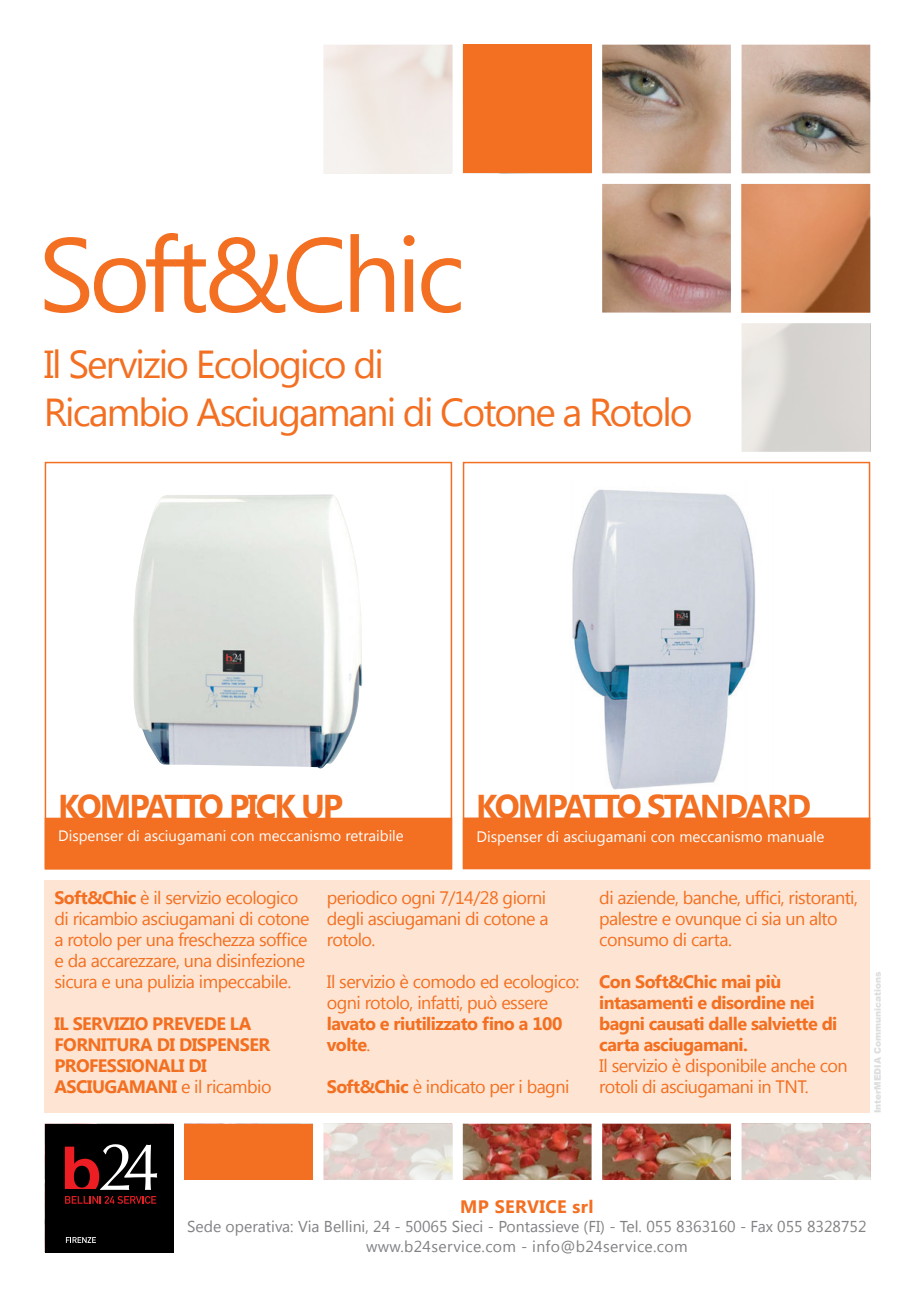
<style>
.page{position:relative;width:915px;height:1297px;background:#fff}
.page>*{position:absolute;margin:0;border:0;box-sizing:border-box;transform-origin:0 0}
.t1{font:105px "Segoe UI";letter-spacing:-.05em;color:#f36f21}
.t2{font:39px "Segoe UI";letter-spacing:-.05em;color:#f36f21}
.TITOLO_FOTO{font:700 33px "Segoe UI";letter-spacing:-.06em;color:#f36f21}
.t3{font:18px/21px "Segoe UI";letter-spacing:-.03em;color:#f36f21}
.t4{font:700 18px/21px "Segoe UI";letter-spacing:-.03em;color:#f36f21}
.t5{font:700 18px "Segoe UI";letter-spacing:.02em;color:#f36f21}
.t6{font:15.75px "Segoe UI";color:#808285}
.t7{font:15.75px "Segoe UI";letter-spacing:.02em;color:#808285}
.t8{font:15.15px "Segoe UI";color:#fff}
.t9{font:15px "Segoe UI";color:#fff}
.t10{font:900 9px "Arial";color:#dcddde}
.s1{font-weight:700}
.s2{font-weight:400}
</style>
<div class="page">
<div style="left:184px;top:1124px;width:129px;height:128px;background:#f36f21"></div>
<svg style="left:323px;top:1124px;width:129px;height:56px;background:#e5d8d3"></svg>
<img style="left:462px;top:1124px;width:129px;height:56px">
<img style="left:602px;top:1124px;width:128px;height:56px">
<svg style="left:741px;top:1124px;width:129px;height:56px;background:#e1d0cc"></svg>
<img style="left:324px;top:45px;width:546px;height:268px">
<div style="left:462px;top:45px;width:129px;height:128px;background:#f36f21"></div>
<svg style="left:602px;top:45px;width:128px;height:128px;background:#b0947f"></svg>
<svg style="left:741px;top:45px;width:129px;height:128px;background:#b29a8a"></svg>
<svg style="left:602px;top:184px;width:128px;height:129px;background:#b78e7b"></svg>
<svg style="left:741px;top:184px;width:129px;height:129px;background:#ce8457"></svg>
<div style="left:741px;top:323px;width:129px;height:129px;background:linear-gradient(to right,#e6e4df,#d2cfcd)"></div>
<div style="left:323px;top:45px;width:129px;height:128px;background:#f1ebe6"></div>
<img style="left:572px;top:489px;width:184px;height:301px">
<div style="left:462px;top:462px;width:408px;height:407px;border:2px solid #f36f21"></div>
<img style="left:133px;top:494px;width:230px;height:275px">
<div style="left:45px;top:462px;width:407px;height:408px;border:2px solid #f36f21"></div>
<div style="left:462px;top:817px;width:408px;height:52px;background:#f36f21;border:2px solid #f36f21"></div>
<div style="left:45px;top:818px;width:407px;height:51px;background:#f36f21"></div>
<div style="left:45px;top:1124px;width:129px;height:128px;background:#000"></div>
<svg style="left:65px;top:1144px;width:92px;height:60px"></svg>
<svg style="left:66px;top:1237px;width:30px;height:6px"></svg>
<div style="left:179px;top:1180px;width:695px;height:104px;background:#fff"></div>
<div style="left:44px;top:880px;width:825px;height:233px;background:#fee5d3"></div>
<p class="t1" style="left:38px;top:202px;width:428px">Soft&amp;Chic</p>
<p class="t2" style="left:44px;top:337px;width:341px">Il Servizio Ecologico di</p>
<p class="t2" style="left:44px;top:385px;width:650px">Ricambio Asciugamani di Cotone a Rotolo</p>
<p class="TITOLO_FOTO" style="left:58px;top:783px;width:286px">KOMPATTO PICK UP</p>
<p class="TITOLO_FOTO" style="left:476px;top:783px;width:336px">KOMPATTO STANDARD</p>
<p class="t9" style="left:58px;top:826px;width:347px">Dispenser di asciugamani con meccanismo retraibile</p>
<p class="t8" style="left:476px;top:826px;width:349px">Dispenser di asciugamani con meccanismo manuale</p>
<p class="t3" style="left:54px;top:886px;width:257px"><span class="s1">Soft&amp;Chic</span> è il servizio ecologico di ricambio asciugamani di cotone a rotolo per una freschezza soffice e da accarezzare, una disinfezione sicura e una pulizia impeccabile.</p>
<p class="t4" style="left:54px;top:1012px;width:219px">IL SERVIZIO PREVEDE LA<br>FORNITURA DI DISPENSER<br>PROFESSIONALI DI<br>ASCIUGAMANI <span class="s2">e il ricambio</span></p>
<p class="t3" style="left:327px;top:886px;width:223px">periodico ogni 7/14/28 giorni degli asciugamani di cotone a rotolo.</p>
<p class="t3" style="left:327px;top:970px;width:254px">Il servizio è comodo ed ecologico: ogni rotolo, infatti, può essere <span class="s1">lavato e riutilizzato fino a 100 volte</span>.</p>
<p class="t3" style="left:327px;top:1075px;width:244px"><span class="s1">Soft&amp;Chic</span> è indicato per i bagni</p>
<p class="t3" style="left:599px;top:886px;width:260px">di aziende, banche, uffici, ristoranti, palestre e ovunque ci sia un alto consumo di carta.</p>
<p class="t4" style="left:599px;top:970px;width:239px">Con Soft&amp;Chic mai più intasamenti e disordine nei bagni causati dalle salviette di carta asciugamani.</p>
<p class="t3" style="left:599px;top:1054px;width:250px">Il servizio è disponibile anche con rotoli di asciugamani in TNT.</p>
<p class="t10" style="left:870px;top:1113px;width:143px;rotate:-90deg">InterMEDIA Communications</p>
<p class="t5" style="left:460px;top:1193px;width:135px">MP SERVICE srl</p>
<p class="t6" style="left:187px;top:1215px;width:680px">Sede operativa: Via Bellini, 24 - 50065 Sieci - Pontassieve (FI) - Tel. 055 8363160 - Fax 055 8328752</p>
<p class="t7" style="left:366px;top:1235px;width:323px">www.b24service.com - info@b24service.com</p>
</div>
